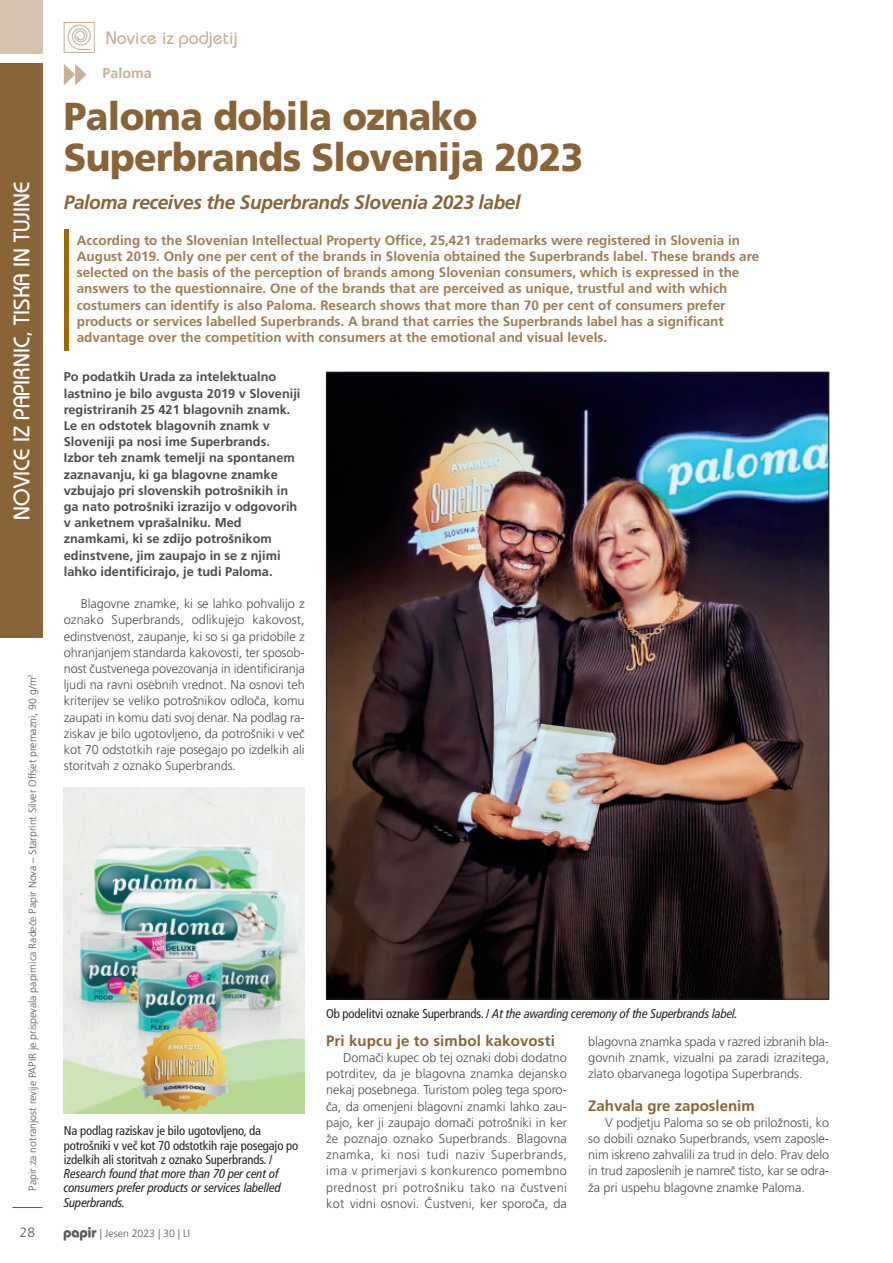
<style>
.page{position:relative;width:893px;height:1263px;background:#fff}
.page>*{position:absolute;margin:0;border:0;box-sizing:border-box;transform-origin:0 0}
.t1{font:45px "Revija Papir";color:#c4b094}
.t2{font:900 39px/40.5px "Frutiger LT Pro";letter-spacing:-.015em;color:#896438;scale:.95 1}
.t3{font:500 22.5px "Bauhaus Std";color:#fff}
.t4{font:italic 700 19.5px "Frutiger LT Pro";letter-spacing:-.02em;color:#896438}
.t5{font:500 18px "Bauhaus Std";color:#c4b094}
.t6{font:700 15px "Frutiger LT Pro";letter-spacing:.01em;color:#896438}
.t7{font:700 14.25px "Frutiger LT Pro";color:#c6b29a}
.t8{font:700 13.5px/16.2px "Frutiger LT Pro";color:#9e7c57}
.t9{font:300 13.5px "Frutiger LT Pro";color:#57585a}
.t10{font:300 12.75px/16.2px "Frutiger LT Pro";letter-spacing:-.005em;color:#4b4c4d;text-align:justify}
.t11{font:700 12.75px/16.2px "Frutiger LT Pro";color:#4b4c4d}
.t12{font:condensed 12.75px/14.2px "Frutiger LT Pro";letter-spacing:-.01em;color:#231f20}
.t13{font:italic condensed 12.75px "Frutiger LT Pro";letter-spacing:-.01em;color:#231f20}
.t14{font:300 10.5px "Frutiger LT Pro";color:#57585a}
.s1{font-style:italic}
.s2{font-style:normal}
.s3{font-family:"Bauhaus Std";font-weight:500;font-size:21px}
</style>
<div class="page">
<div style="left:0;top:0;width:43px;height:53px;background:#d3c3b0"></div>
<div style="left:0;top:64px;width:43px;height:574px;background:#896438"></div>
<hr style="left:13px;top:1207px;width:30px;height:1px;background:#57585a">
<hr style="left:64px;top:229px;width:4px;height:122px;background:#a06605">
<svg style="left:64px;top:64px;width:23px;height:21px"></svg>
<img style="left:328px;top:374px;width:499px;height:623px">
<img style="left:64px;top:788px;width:241px;height:325px">
<p class="t1" style="left:64px;top:22px;width:33px">n</p>
<p class="t5" style="left:106px;top:31px;width:134px">Novice iz podjetij</p>
<p class="t3" style="left:13px;top:520px;width:339px;rotate:-90deg">NOVICE IZ PAPIRNIC, TISKA IN TUJINE</p>
<p class="t14" style="left:28px;top:1190px;width:518px;rotate:-90deg">Papir za notranjost revije PAPIR je prispevala papirnica Radeče Papir Nova – Starprint Silver Offset premazni, 90 g/m<sup>2</sup></p>
<p class="t7" style="left:103px;top:68px;width:51px">Paloma</p>
<p class="t2" style="left:64px;top:100px;width:548px">Paloma dobila oznako<br>Superbrands Slovenija 2023</p>
<p class="t4" style="left:64px;top:194px;width:458px">Paloma receives the Superbrands Slovenia 2023 label</p>
<p class="t8" style="left:77px;top:233px;width:684px">According to the Slovenian Intellectual Property Office, 25,421 trademarks were registered in Slovenia in August 2019. Only one per cent of the brands in Slovenia obtained the Superbrands label. These brands are selected on the basis of the perception of brands among Slovenian consumers, which is expressed in the answers to the questionnaire. One of the brands that are perceived as unique, trustful and with which costumers can identify is also Paloma. Research shows that more than 70 per cent of consumers prefer products or services labelled Superbrands. A brand that carries the Superbrands label has a significant advantage over the competition with consumers at the emotional and visual levels.</p>
<p class="t11" style="left:64px;top:370px;width:238px">Po podatkih Urada za intelektualno lastnino je bilo avgusta 2019 v Sloveniji registriranih 25 421 blagovnih znamk.<br>Le en odstotek blagovnih znamk v Sloveniji pa nosi ime Superbrands.<br>Izbor teh znamk temelji na spontanem zaznavanju, ki ga blagovne znamke vzbujajo pri slovenskih potrošnikih in ga nato potrošniki izrazijo v odgovorih v anketnem vprašalniku. Med znamkami, ki se zdijo potrošnikom edinstvene, jim zaupajo in se z njimi lahko identificirajo, je tudi Paloma.</p>
<p class="t10" style="left:64px;top:597px;width:242px;text-indent:17px">Blagovne znamke, ki se lahko pohvalijo z oznako Superbrands, odlikujejo kakovost, edinstvenost, zaupanje, ki so si ga pridobile z ohranjanjem standarda kakovosti, ter sposob&shy;nost čustvenega povezovanja in identificiranja ljudi na ravni osebnih vrednot. Na osnovi teh kriterijev se veliko potrošnikov odloča, komu zaupati in komu dati svoj denar. Na podlag ra&shy;ziskav je bilo ugotovljeno, da potrošniki v več kot 70 odstotkih raje posegajo po izdelkih ali storitvah z oznako Superbrands.</p>
<p class="t12" style="left:64px;top:1125px;width:236px">Na podlag raziskav je bilo ugotovljeno, da potrošniki v več kot 70 odstotkih raje posegajo po izdelkih ali storitvah z oznako Superbrands. / <span class="s1">Research found that more than 70 per cent of consumers prefer products or services labelled Superbrands.</span></p>
<p class="t13" style="left:326px;top:1008px;width:413px"><span class="s2">Ob podelitvi oznake Superbrands. /</span> At the awarding ceremony of the Superbrands label.</p>
<p class="t6" style="left:326px;top:1034px;width:230px">Pri kupcu je to simbol kakovosti</p>
<p class="t10" style="left:326px;top:1050px;width:242px;text-indent:17px">Domači kupec ob tej oznaki dobi dodatno potrditev, da je blagovna znamka dejansko nekaj posebnega. Turistom poleg tega sporo&shy;ča, da omenjeni blagovni znamki lahko zau&shy;pajo, ker ji zaupajo domači potrošniki in ker že poznajo oznako Superbrands. Blagovna znamka, ki nosi tudi naziv Superbrands, ima v primerjavi s konkurenco pomembno prednost pri potrošniku tako na čustveni kot vidni osnovi. Čustveni, ker sporoča, da</p>
<p class="t10" style="left:588px;top:1034px;width:242px">blagovna znamka spada v razred izbranih bla&shy;govnih znamk, vizualni pa zaradi izrazitega, zlato obarvanega logotipa Superbrands.</p>
<p class="t6" style="left:588px;top:1099px;width:168px">Zahvala gre zaposlenim</p>
<p class="t10" style="left:588px;top:1115px;width:242px;text-indent:17px">V podjetju Paloma so se ob priložnosti, ko so dobili oznako Superbrands, vsem zaposle&shy;nim iskreno zahvalili za trud in delo. Prav delo in trud zaposlenih je namreč tisto, kar se odra&shy;ža pri uspehu blagovne znamke Paloma.</p>
<p class="t9" style="left:20px;top:1227px;width:17px">28</p>
<p class="t14" style="left:64px;top:1229px;width:128px"><span class="s3">¡</span> | Jesen 2023 | 30 | LI</p>
</div>
